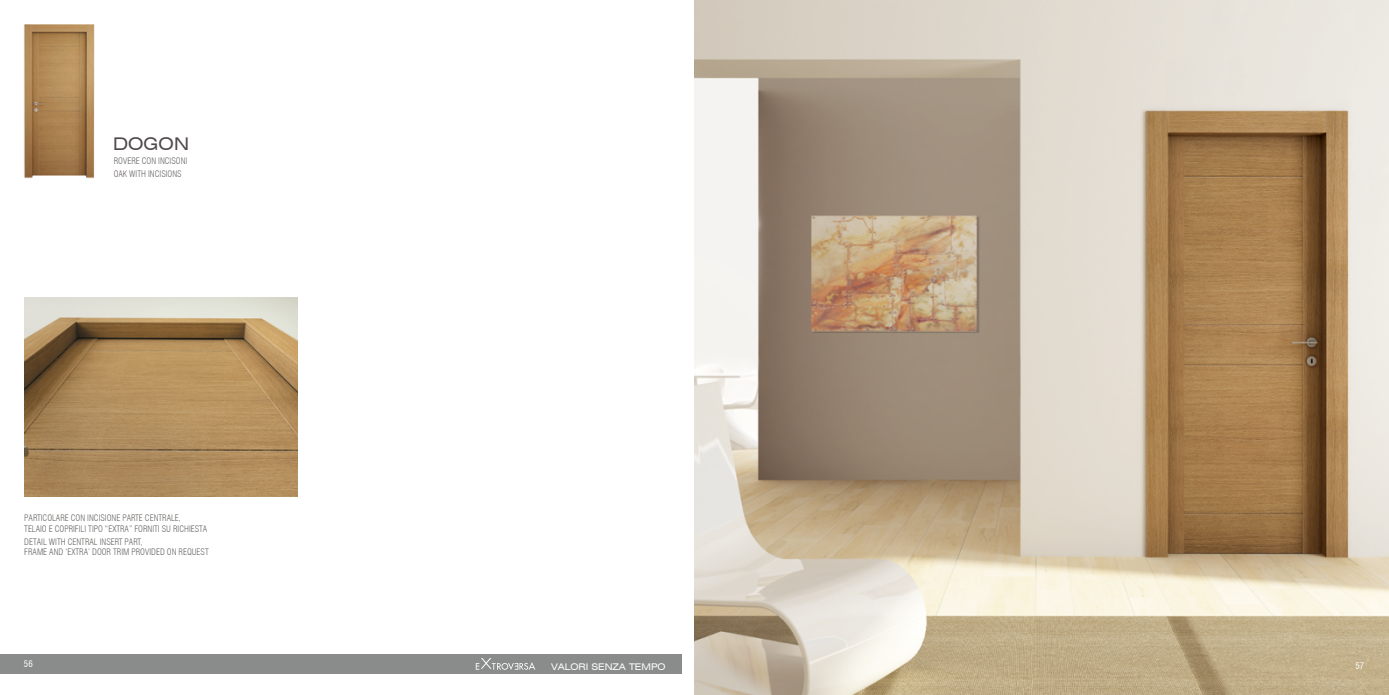
<style>
.page{position:relative;width:1389px;height:695px;background:#fff}
.page>*{position:absolute;margin:0;border:0;box-sizing:border-box;transform-origin:0 0}
.t1{font:expanded 17.5px "Swiss 721 BT";color:#4f4a49}
.t2{font:expanded 9.19px "Swiss 721 BT";color:#fff}
.t3{font:300 condensed 8.75px/10.5px "Swiss 721 BT";color:#6a6665}
.t4{font:condensed 8.75px "Swiss 721 BT";color:#fff}
</style>
<div class="page">
<div style="left:0;top:654px;width:681px;height:19px;background:#8a8c8c"></div>
<img style="left:24px;top:24px;width:71px;height:155px">
<img style="left:25px;top:298px;width:273px;height:198px">
<svg style="left:476px;top:658px;width:59px;height:12px"></svg>
<img style="left:694px;top:0;width:695px;height:694px">
<h1 class="t1" style="left:113px;top:133px;width:77px">DOGON</h1>
<p class="t3" style="left:114px;top:154px;width:75px;line-height:13.1px">ROVERE CON INCISONI<br>OAK WITH INCISIONS</p>
<p class="t3" style="left:24px;top:512px;width:185px">PARTICOLARE CON INCISIONE PARTE CENTRALE,<br>TELAIO E COPRIFILI TIPO “EXTRA” FORNITI SU RICHIESTA</p>
<p class="t3" style="left:24px;top:536px;width:186px">DETAIL WITH CENTRAL INSERT PART,<br>FRAME AND ‘EXTRA’ DOOR TRIM PROVIDED ON REQUEST</p>
<p class="t4" style="left:24px;top:658px;width:10px">56</p>
<p class="t2" style="left:551px;top:660px;width:116px">VALORI SENZA TEMPO</p>
<p class="t4" style="left:1355px;top:660px;width:10px">57</p>
<p class="t4" style="left:1355px;top:658px;width:10px">57</p>
</div>
